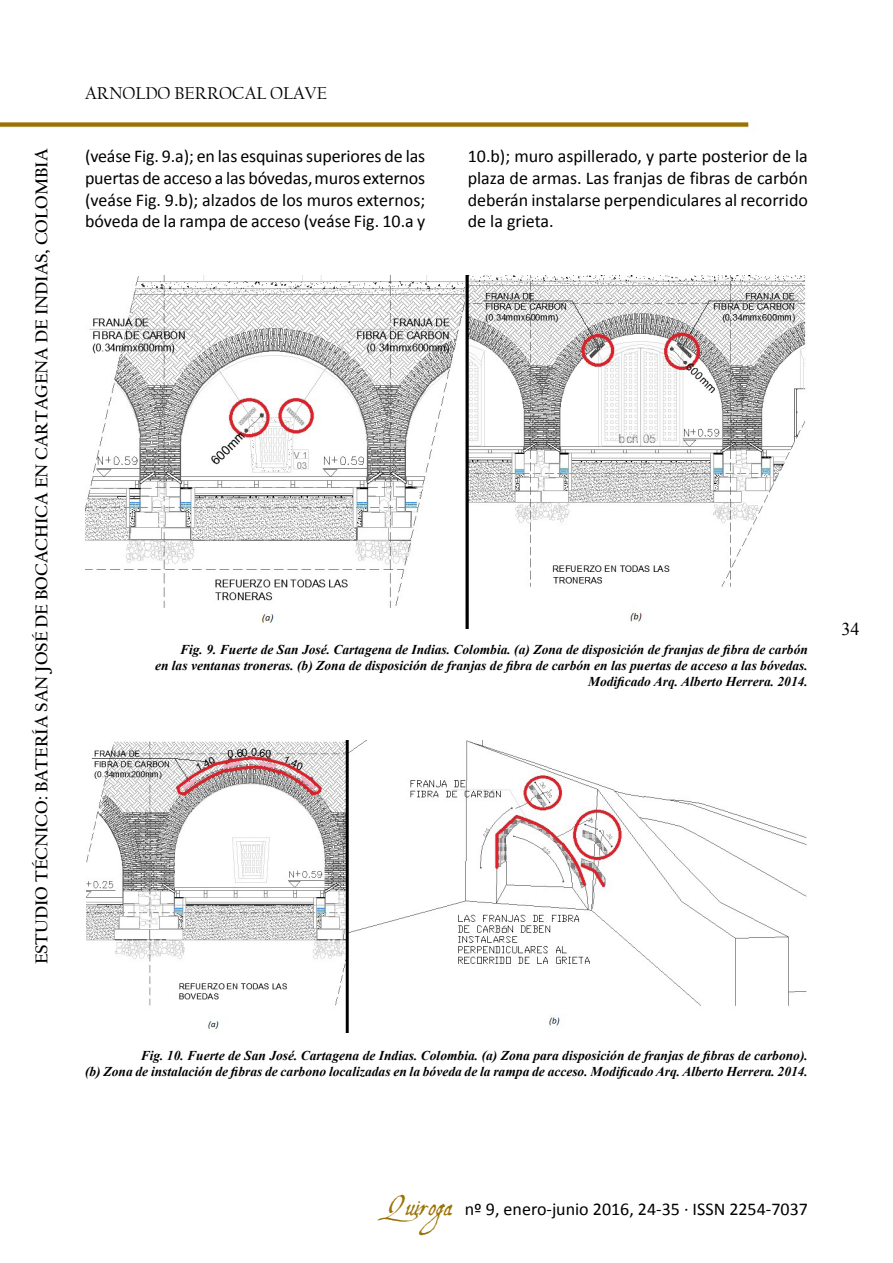
<style>
.page{position:relative;width:893px;height:1263px;background:#fff}
.page>*{position:absolute;margin:0;border:0;box-sizing:border-box;transform-origin:0 0}
.t1{font:18px/21.6px "Calibri";color:#000;text-align:justify}
.t2{font:700 18px "Californian FB";color:#000}
.t3{font:18px "Californian FB";color:#000}
.t4{font:18px "Times New Roman";color:#000}
.t5{font:italic 700 13.5px/16.2px "Times New Roman";color:#000;text-align:right}
.s1{font-family:"Aquiline";font-size:27px;color:#9b7305}
</style>
<div class="page">
<img style="left:0;top:122px;width:749px;height:6px">
<img style="left:85px;top:276px;width:721px;height:353px">
<img style="left:87px;top:741px;width:720px;height:292px">
<h1 class="t2" style="left:31px;top:964px;width:816px;rotate:-90deg">Estudio Técnico: Batería San José De Bocachica En Cartagena De Indias, Colombia</h1>
<h1 class="t3" style="left:85px;top:83px;width:112px">ARNOLDO BERR</h1>
<h1 class="t3" style="left:219px;top:83px;width:86px">OCAL OLAVE</h1>
<h1 class="t1" style="left:85px;top:146px;width:342px">(veáse Fig. 9.a); en las esquinas superiores de las puertas de acceso a las bóvedas,muros externos (veáse Fig. 9.b); alzados de los muros externos; bóveda de la rampa de acceso (veáse Fig. 10.a y</h1>
<h1 class="t1" style="left:468px;top:146px;width:342px">10.b); muro aspillerado, y parte posterior de la plaza de armas. Las franjas de fibras de carbón deberán instalarse perpendiculares al recorrido de la grieta.</h1>
<p class="t5" style="left:155px;top:641px;width:654px">Fig. 9. Fuerte de San José. Cartagena de Indias. Colombia. (a) Zona de disposición de franjas de fibra de carbón<br>en las ventanas troneras. (b) Zona de disposición de franjas de fibra de carbón en las puertas de acceso a las bóvedas.<br>Modificado Arq. Alberto Herrera. 2014.</p>
<p class="t5" style="left:85px;top:1047px;width:724px">Fig. 10. Fuerte de San José. Cartagena de Indias. Colombia. (a) Zona para disposición de franjas de fibras de carbono).<br>(b) Zona de instalación de fibras de carbono localizadas en la bóveda de la rampa de acceso. Modificado Arq. Alberto Herrera. 2014.</p>
<h1 class="t4" style="left:841px;top:616px;width:19px">34</h1>
<h1 class="t1" style="left:386px;top:1198px;width:316px"><span class="s1">Quiroga</span> nº 9, enero-junio 2016, 24-35 · ISSN</h1>
<h1 class="t1" style="left:729px;top:1198px;width:80px">2254-7037</h1>
</div>
